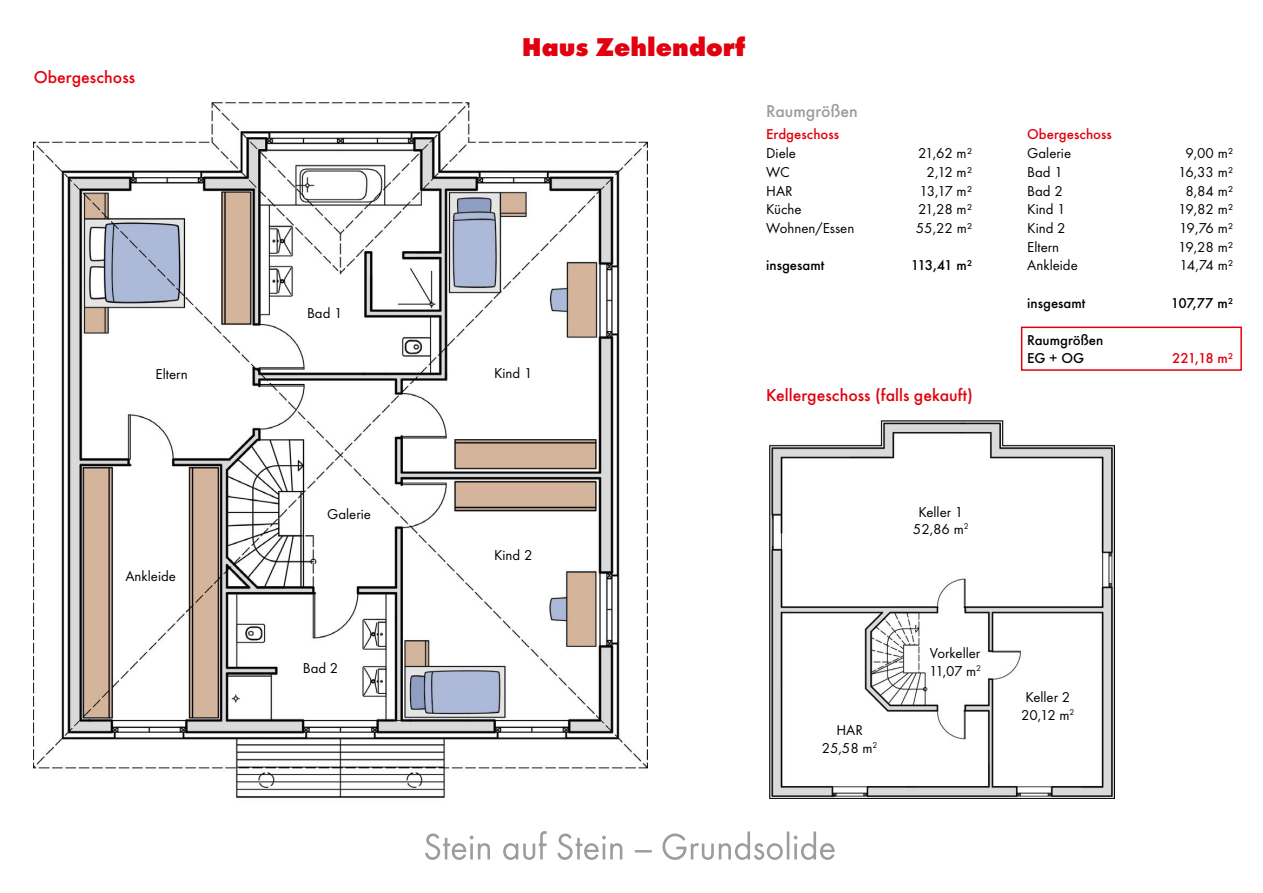
<style>
.page{position:relative;width:1263px;height:893px;background:#fff}
.page>*{position:absolute;margin:0;border:0;box-sizing:border-box;transform-origin:0 0}
.t1{font:700 expanded 26.7px "Futura TOT";color:#e2000e}
.t2{font:500 17.85px "Futura TOT";color:#e2000e}
.t3{font:500 17.85px "Futura TOT";color:#9c9c9c}
.t4{font:14.85px/17.9px "Futura TOT Boo";color:#000;text-align:center}
.t5{font:500 14.85px/17.9px "Futura TOT";color:#000}
.t6{font:500 14.85px "Futura TOT";color:#e2000e}
</style>
<div class="page">
<div style="left:1021px;top:327px;width:221px;height:44px;border:1px solid #e2000e"></div>
<img style="left:769px;top:420px;width:345px;height:378px">
<img style="left:34px;top:102px;width:613px;height:696px">
<svg style="left:425px;top:831px;width:410px;height:29px"></svg>
<p class="t2" style="left:34px;top:67px;width:103px">Obergeschoss</p>
<p class="t4" style="left:156px;top:365px;width:34px">Eltern</p>
<p class="t4" style="left:125px;top:567px;width:52px">Ankleide</p>
<p class="t4" style="left:307px;top:304px;width:37px">Bad 1</p>
<p class="t4" style="left:327px;top:505px;width:45px">Galerie</p>
<p class="t4" style="left:303px;top:659px;width:37px">Bad 2</p>
<h1 class="t1" style="left:522px;top:31px;width:225px">Haus Zehlendorf</h1>
<p class="t3" style="left:766px;top:100px;width:93px">Raumgrößen</p>
<p class="t6" style="left:766px;top:126px;width:74px">Erdgeschoss</p>
<p class="t4" style="left:766px;top:144px;width:31px">Diele</p>
<p class="t4" style="left:918px;top:144px;width:56px">21,62 m²</p>
<p class="t4" style="left:766px;top:163px;width:25px">WC</p>
<p class="t4" style="left:927px;top:163px;width:47px">2,12 m²</p>
<p class="t4" style="left:766px;top:182px;width:28px">HAR</p>
<p class="t4" style="left:919px;top:182px;width:54px">13,17 m²</p>
<p class="t4" style="left:766px;top:200px;width:37px">Küche</p>
<p class="t4" style="left:918px;top:200px;width:56px">21,28 m²</p>
<p class="t4" style="left:766px;top:219px;width:90px">Wohnen/Essen</p>
<p class="t4" style="left:916px;top:219px;width:58px">55,22 m²</p>
<p class="t5" style="left:766px;top:257px;width:60px">insgesamt</p>
<p class="t5" style="left:911px;top:257px;width:63px">113,41 m²</p>
<p class="t4" style="left:494px;top:364px;width:40px">Kind 1</p>
<p class="t2" style="left:766px;top:384px;width:208px">Kellergeschoss (falls gekauft)</p>
<p class="t4" style="left:494px;top:546px;width:40px">Kind 2</p>
<p class="t4" style="left:913px;top:503px;width:57px">Keller 1<br>52,86 m<sup>2</sup></p>
<p class="t4" style="left:822px;top:721px;width:57px">HAR<br>25,58 m<sup>2</sup></p>
<p class="t4" style="left:929px;top:644px;width:54px;text-align:left">Vorkeller<br>11,07 m<sup>2</sup></p>
<p class="t6" style="left:1027px;top:126px;width:86px">Obergeschoss</p>
<p class="t4" style="left:1027px;top:144px;width:45px">Galerie</p>
<p class="t4" style="left:1185px;top:144px;width:50px">9,00 m²</p>
<p class="t4" style="left:1027px;top:163px;width:37px">Bad 1</p>
<p class="t4" style="left:1178px;top:163px;width:57px">16,33 m²</p>
<p class="t4" style="left:1027px;top:182px;width:37px">Bad 2</p>
<p class="t4" style="left:1185px;top:182px;width:50px">8,84 m²</p>
<p class="t4" style="left:1027px;top:200px;width:40px">Kind 1</p>
<p class="t4" style="left:1178px;top:200px;width:57px">19,82 m²</p>
<p class="t4" style="left:1027px;top:219px;width:40px">Kind 2</p>
<p class="t4" style="left:1179px;top:219px;width:56px">19,76 m²</p>
<p class="t4" style="left:1027px;top:238px;width:34px">Eltern</p>
<p class="t4" style="left:1178px;top:238px;width:57px">19,28 m²</p>
<p class="t4" style="left:1027px;top:256px;width:52px">Ankleide</p>
<p class="t4" style="left:1179px;top:256px;width:55px">14,74 m²</p>
<p class="t5" style="left:1027px;top:294px;width:60px">insgesamt</p>
<p class="t5" style="left:1171px;top:294px;width:64px">107,77 m²</p>
<p class="t5" style="left:1027px;top:331px;width:78px">Raumgrößen<br>EG + OG</p>
<p class="t6" style="left:1172px;top:349px;width:63px">221,18 m²</p>
<p class="t4" style="left:1021px;top:688px;width:55px;text-align:left">Keller 2<br>20,12 m<sup>2</sup></p>
</div>
